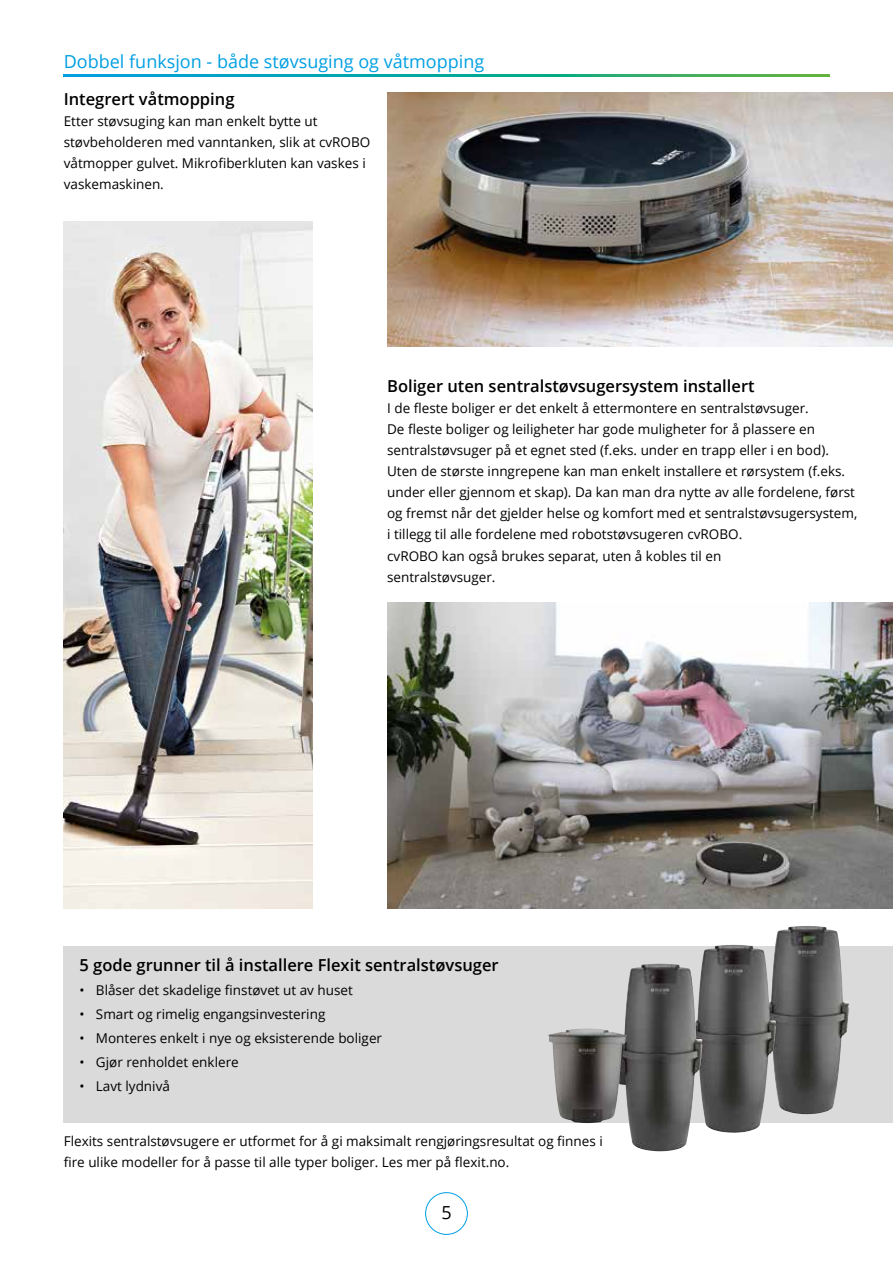
<style>
.page{position:relative;width:893px;height:1263px;background:#fff}
.page>*{position:absolute;margin:0;border:0;box-sizing:border-box;transform-origin:0 0}
.t1{font:18px "Open Sans";color:#009fe3}
.t2{font:18px "Open Sans";color:#000}
.t3{font:600 16.5px "Open Sans";color:#000}
.t4{font:13.5px/21px "Open Sans";color:#000}
</style>
<div class="page">
<div style="left:425px;top:1192px;width:43px;height:43px;border:1px solid #009fe3;border-radius:50%"></div>
<img style="left:387px;top:602px;width:506px;height:307px">
<svg style="left:64px;top:75px;width:765px;height:1px"></svg>
<img style="left:64px;top:221px;width:249px;height:688px">
<img style="left:387px;top:93px;width:506px;height:253px">
<svg style="left:64px;top:946px;width:829px;height:177px;background:#c6c6c6"></svg>
<img style="left:763px;top:926px;width:41px;height:154px">
<img style="left:690px;top:945px;width:40px;height:139px">
<img style="left:616px;top:963px;width:41px;height:170px">
<img style="left:548px;top:1028px;width:73px;height:95px">
<h1 class="t1" style="left:64px;top:49px;width:422px">Dobbel funksjon - både støvsuging og våtmopping</h1>
<p class="t3" style="left:64px;top:88px;width:172px">Integrert våtmopping</p>
<p class="t4" style="left:64px;top:110px;width:308px">Etter støvsuging kan man enkelt bytte ut støvbeholderen med vanntanken, slik at cvROBO våtmopper gulvet. Mikrofiberkluten kan vaskes i vaskemaskinen.</p>
<p class="t3" style="left:387px;top:375px;width:369px">Boliger uten sentralstøvsugersystem installert</p>
<p class="t4" style="left:387px;top:398px;width:472px">I de fleste boliger er det enkelt å ettermontere en sentralstøvsuger.<br>De fleste boliger og leiligheter har gode muligheter for å plassere en sentralstøvsuger på et egnet sted (f.eks. under en trapp eller i en bod).<br>Uten de største inngrepene kan man enkelt installere et rørsystem (f.eks. under eller gjennom et skap). Da kan man dra nytte av alle fordelene, først og fremst når det gjelder helse og komfort med et sentralstøvsugersystem, i tillegg til alle fordelene med robotstøvsugeren cvROBO.<br>cvROBO kan også brukes separat, uten å kobles til en<br>sentralstøvsuger.</p>
<p class="t3" style="left:79px;top:954px;width:421px">5 gode grunner til å installere Flexit sentralstøvsuger</p>
<p class="t4" style="left:79px;top:979px;width:275px">• Blåser det skadelige finstøvet ut av huset</p>
<p class="t4" style="left:79px;top:1003px;width:247px">• Smart og rimelig engangsinvestering</p>
<p class="t4" style="left:79px;top:1027px;width:304px">• Monteres enkelt i nye og eksisterende boliger</p>
<p class="t4" style="left:79px;top:1051px;width:161px">• Gjør renholdet enklere</p>
<p class="t4" style="left:79px;top:1075px;width:92px">• Lavt lydnivå</p>
<p class="t4" style="left:64px;top:1130px;width:540px">Flexits sentralstøvsugere er utformet for å gi maksimalt rengjøringsresultat og finnes i fire ulike modeller for å passe til alle typer boliger. Les mer på flexit.no.</p>
<h1 class="t2" style="left:441px;top:1200px;width:12px">5</h1>
</div>
